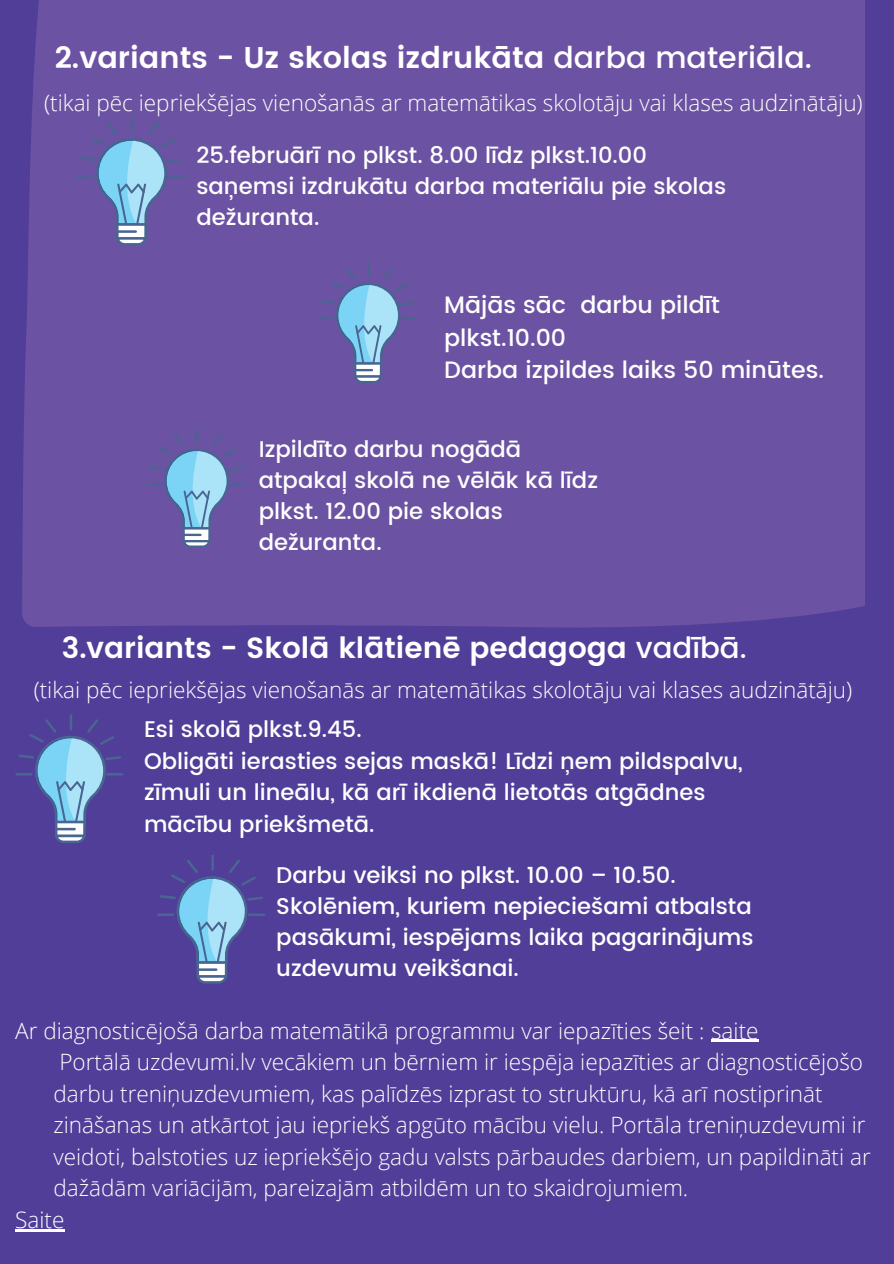
<style>
.page{position:relative;width:894px;height:1264px;background:#fff}
.page>*{position:absolute;margin:0;border:0;box-sizing:border-box;transform-origin:0 0}
.t1{font:600 30px "Poppins";color:#fff}
.t2{font:600 29.25px "Poppins";color:#fff}
.t3{font:500 23.7px/32.4px "Poppins";color:#fff}
.t4{font:500 22.65px/31px "Poppins";color:#fff}
.t5{font:300 22.5px/31.5px "Open Sans";color:#fff}
.s1{font-weight:500}
</style>
<div class="page">
<div style="left:0;top:0;width:893px;height:1263px;background:#513e98"></div>
<div style="left:22px;top:0;width:842px;height:628px;background:#6c52a2"></div>
<hr style="left:211px;top:854px;width:3px;height:16px;background:#496592">
<svg style="left:160px;top:859px;width:103px;height:124px"></svg>
<hr style="left:248px;top:913px;width:17px;height:3px;background:#496592">
<hr style="left:157px;top:913px;width:17px;height:3px;background:#496592">
<hr style="left:197px;top:968px;width:20px;height:2px;background:#496592">
<svg style="left:146px;top:428px;width:99px;height:120px;background:#757bb8"></svg>
<hr style="left:183px;top:533px;width:18px;height:3px;background:#496592">
<svg style="left:15px;top:714px;width:108px;height:129px"></svg>
<hr style="left:56px;top:827px;width:20px;height:3px;background:#496592">
<hr style="left:367px;top:262px;width:3px;height:15px;background:#496592">
<hr style="left:400px;top:317px;width:16px;height:3px;background:#496592">
<hr style="left:318px;top:317px;width:16px;height:3px;background:#496592">
<svg style="left:321px;top:267px;width:93px;height:116px;background:#767fba"></svg>
<svg style="left:79px;top:116px;width:103px;height:129px;background:#767db9"></svg>
<hr style="left:167px;top:175px;width:17px;height:3px;background:#496592">
<hr style="left:76px;top:175px;width:18px;height:3px;background:#496592">
<hr style="left:117px;top:230px;width:20px;height:3px;background:#496592">
<hr style="left:711px;top:1039px;width:47px;height:3px;background:#fff">
<hr style="left:15px;top:1228px;width:49px;height:3px;background:#fff">
<p class="t1" style="left:55px;top:40px;width:758px">2.variants - Uz skolas izdrukāta <span class="s1">darba materiāla.</span></p>
<p class="t5" style="left:44px;top:86px;width:819px">(tikai pēc iepriekšējas vienošanās ar matemātikas skolotāju vai klases audzinātāju)</p>
<p class="t4" style="left:196px;top:139px;width:452px">25.februārī no plkst. 8.00 līdz plkst.10.00</p>
<p class="t4" style="left:196px;top:170px;width:531px">saņemsi izdrukātu darba materiālu pie skolas dežuranta.</p>
<p class="t3" style="left:444px;top:289px;width:277px">Mājās sāc darbu pildīt plkst.10.00</p>
<p class="t3" style="left:444px;top:353px;width:381px">Darba izpildes laiks 50 minūtes.</p>
<p class="t4" style="left:259px;top:434px;width:264px">Izpildīto darbu nogādā</p>
<p class="t4" style="left:259px;top:465px;width:341px">atpakaļ skolā ne vēlāk kā līdz plkst. 12.00 pie skolas dežuranta.</p>
<p class="t2" style="left:62px;top:630px;width:686px">3.variants - Skolā klātienē pedagoga <span class="s1">vadībā.</span></p>
<p class="t5" style="left:34px;top:673px;width:819px">(tikai pēc iepriekšējas vienošanās ar matemātikas skolotāju vai klases audzinātāju)</p>
<p class="t4" style="left:144px;top:714px;width:219px">Esi skolā plkst.9.45.</p>
<p class="t4" style="left:144px;top:745px;width:600px;line-height:31.5px">Obligāti ierasties sejas maskā! Līdzi ņem pildspalvu, zīmuli un lineālu, kā arī ikdienā lietotās atgādnes mācību priekšmetā.</p>
<p class="t4" style="left:276px;top:859px;width:401px">Darbu veiksi no plkst. 10.00 – 10.50.</p>
<p class="t4" style="left:276px;top:890px;width:477px">Skolēniem, kuriem nepieciešami atbalsta</p>
<p class="t4" style="left:276px;top:921px;width:478px">pasākumi, iespējams laika pagarinājums uzdevumu veikšanai.</p>
<p class="t5" style="left:15px;top:1014px;width:744px">Ar diagnosticējošā darba matemātikā programmu var iepazīties šeit : saite</p>
<p class="t5" style="left:53px;top:1045px;width:818px">Portālā uzdevumi.lv vecākiem un bērniem ir iespēja iepazīties ar diagnosticējošo darbu treniņuzdevumiem, kas palīdzēs izprast to struktūru, kā arī nostiprināt zināšanas un atkārtot jau iepriekš apgūto mācību vielu. Portāla treniņuzdevumi ir veidoti, balstoties uz iepriekšējo gadu valsts pārbaudes darbiem, un papildināti ar dažādām variācijām, pareizajām atbildēm un to skaidrojumiem.</p>
<p class="t5" style="left:15px;top:1203px;width:51px">Saite</p>
</div>
